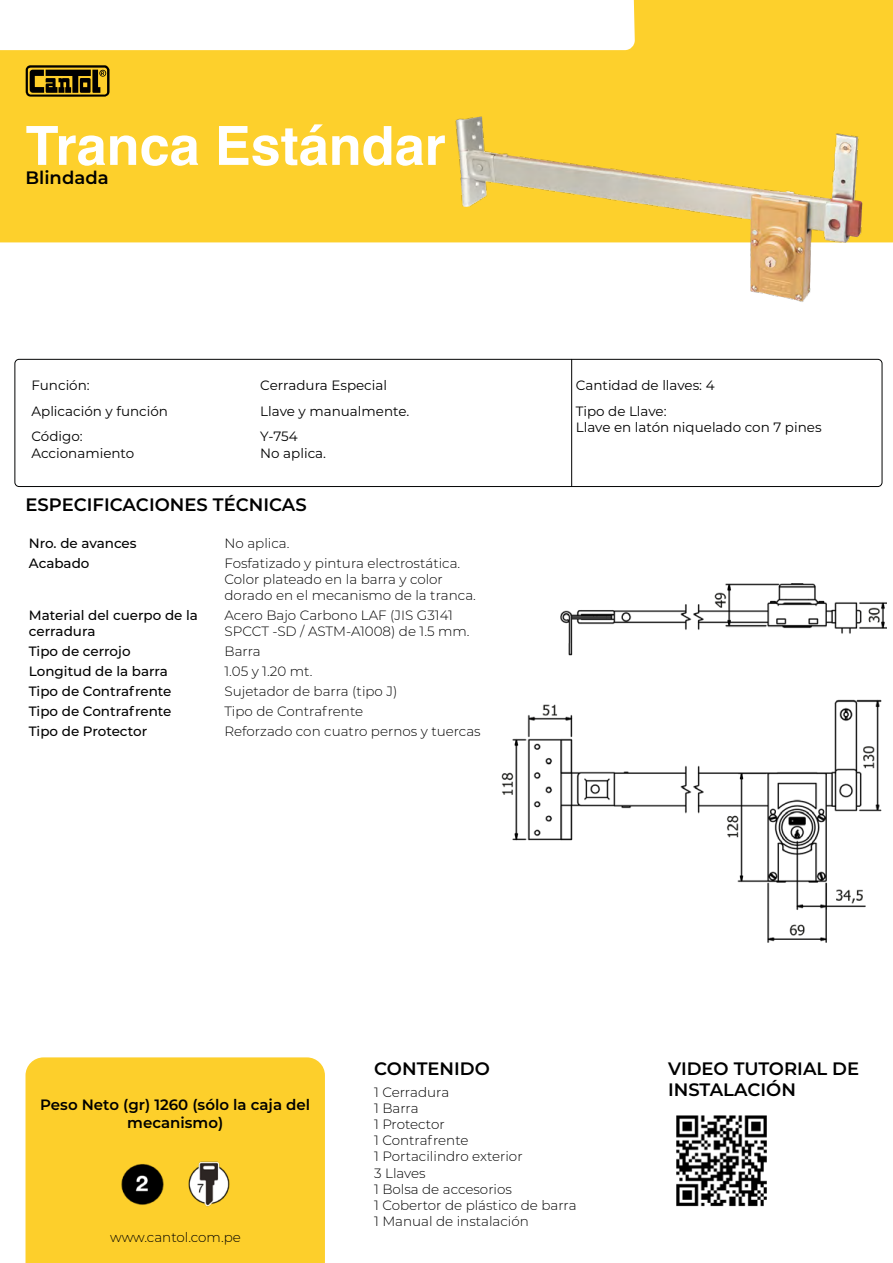
<style>
.page{position:relative;width:893px;height:1263px;background:#fff}
.page>*{position:absolute;margin:0;border:0;box-sizing:border-box;transform-origin:0 0}
.Texto_grande{font:700 54px "Helvetica";color:#fff}
.t1{font:600 18px/21.6px "Montserrat";color:#000}
.t2{font:600 15px/18px "Montserrat";color:#000;text-align:center}
.t3{font:300 13.5px/16.2px "Montserrat";color:#000}
.t4{font:13.5px "Montserrat";color:#000}
.t5{font:500 13.5px/16.2px "Montserrat";color:#000}
</style>
<div class="page">
<svg style="left:0;top:0;width:893px;height:242px;fill:#fdd02c"></svg>
<hr style="left:571px;top:359px;width:1px;height:127px;background:#000">
<svg style="left:26px;top:65px;width:84px;height:32px"></svg>
<div style="left:15px;top:359px;width:867px;height:128px;border:1px solid #030404;border-radius:4px"></div>
<img style="left:446px;top:111px;width:421px;height:191px">
<img style="left:501px;top:583px;width:386px;height:359px">
<img style="left:676px;top:1115px;width:91px;height:92px">
<div style="left:26px;top:1057px;width:299px;height:206px;background:#fdcf2b"></div>
<img style="left:183px;top:1152px;width:51px;height:65px">
<img style="left:117px;top:1152px;width:50px;height:65px">
<p class="Texto_grande" style="left:26px;top:113px;width:422px">Tranca Estándar</p>
<p class="t1" style="left:26px;top:166px;width:85px">Blindada</p>
<p class="t4" style="left:32px;top:376px;width:60px">Función:</p>
<p class="t4" style="left:260px;top:376px;width:128px">Cerradura Especial</p>
<p class="t4" style="left:576px;top:376px;width:140px">Cantidad de llaves: 4</p>
<p class="t4" style="left:32px;top:402px;width:138px">Aplicación y función</p>
<p class="t4" style="left:260px;top:402px;width:151px">Llave y manualmente.</p>
<p class="t4" style="left:576px;top:402px;width:92px">Tipo de Llave:</p>
<p class="t4" style="left:576px;top:418px;width:247px">Llave en latón niquelado con 7 pines</p>
<p class="t4" style="left:32px;top:427px;width:53px">Código:</p>
<p class="t4" style="left:32px;top:443px;width:104px">Accionamiento</p>
<p class="t4" style="left:260px;top:427px;width:39px">Y-754</p>
<p class="t4" style="left:260px;top:443px;width:67px">No aplica.</p>
<p class="t1" style="left:26px;top:493px;width:283px">ESPECIFICACIONES TÉCNICAS</p>
<p class="t5" style="left:29px;top:535px;width:109px">Nro. de avances</p>
<p class="t3" style="left:225px;top:535px;width:66px">No aplica.</p>
<p class="t5" style="left:29px;top:554px;width:62px">Acabado</p>
<p class="t3" style="left:225px;top:555px;width:253px">Fosfatizado y pintura electrostática.<br>Color plateado en la barra y color dorado en el mecanismo de la tranca.</p>
<p class="t5" style="left:29px;top:607px;width:171px">Material del cuerpo de la cerradura</p>
<p class="t3" style="left:225px;top:607px;width:246px">Acero Bajo Carbono LAF (JIS G3141<br>SPCCT -SD / ASTM-A1008) de 1.5 mm.</p>
<p class="t5" style="left:29px;top:643px;width:103px">Tipo de cerrojo</p>
<p class="t3" style="left:225px;top:643px;width:38px">Barra</p>
<p class="t5" style="left:29px;top:663px;width:141px">Longitud de la barra</p>
<p class="t3" style="left:225px;top:663px;width:89px">1.05 y 1.20 mt.</p>
<p class="t5" style="left:29px;top:682px;width:144px">Tipo de Contrafrente</p>
<p class="t3" style="left:225px;top:683px;width:174px">Sujetador de barra (tipo J)</p>
<p class="t5" style="left:29px;top:702px;width:144px">Tipo de Contrafrente</p>
<p class="t3" style="left:225px;top:702px;width:140px">Tipo de Contrafrente</p>
<p class="t5" style="left:29px;top:722px;width:120px">Tipo de Protector</p>
<p class="t3" style="left:225px;top:722px;width:258px">Reforzado con cuatro pernos y tuercas</p>
<p class="t2" style="left:40px;top:1094px;width:271px">Peso Neto (gr) 1260 (sólo la caja del mecanismo)</p>
<p class="t3" style="left:110px;top:1228px;width:132px">www.cantol.com.pe</p>
<p class="t1" style="left:374px;top:1057px;width:117px">CONTENIDO</p>
<p class="t1" style="left:668px;top:1057px;width:193px">VIDEO TUTORIAL DE<br>INSTALACIÓN</p>
<p class="t3" style="left:374px;top:1083px;width:77px">1 Cerradura</p>
<p class="t3" style="left:374px;top:1099px;width:46px">1 Barra</p>
<p class="t3" style="left:374px;top:1115px;width:72px">1 Protector</p>
<p class="t3" style="left:374px;top:1132px;width:96px">1 Contrafrente</p>
<p class="t3" style="left:374px;top:1148px;width:150px">1 Portacilindro exterior</p>
<p class="t3" style="left:374px;top:1164px;width:53px">3 Llaves</p>
<p class="t3" style="left:374px;top:1180px;width:139px">1 Bolsa de accesorios</p>
<p class="t3" style="left:374px;top:1196px;width:204px">1 Cobertor de plástico de barra</p>
<p class="t3" style="left:374px;top:1213px;width:156px">1 Manual de instalación</p>
</div>
